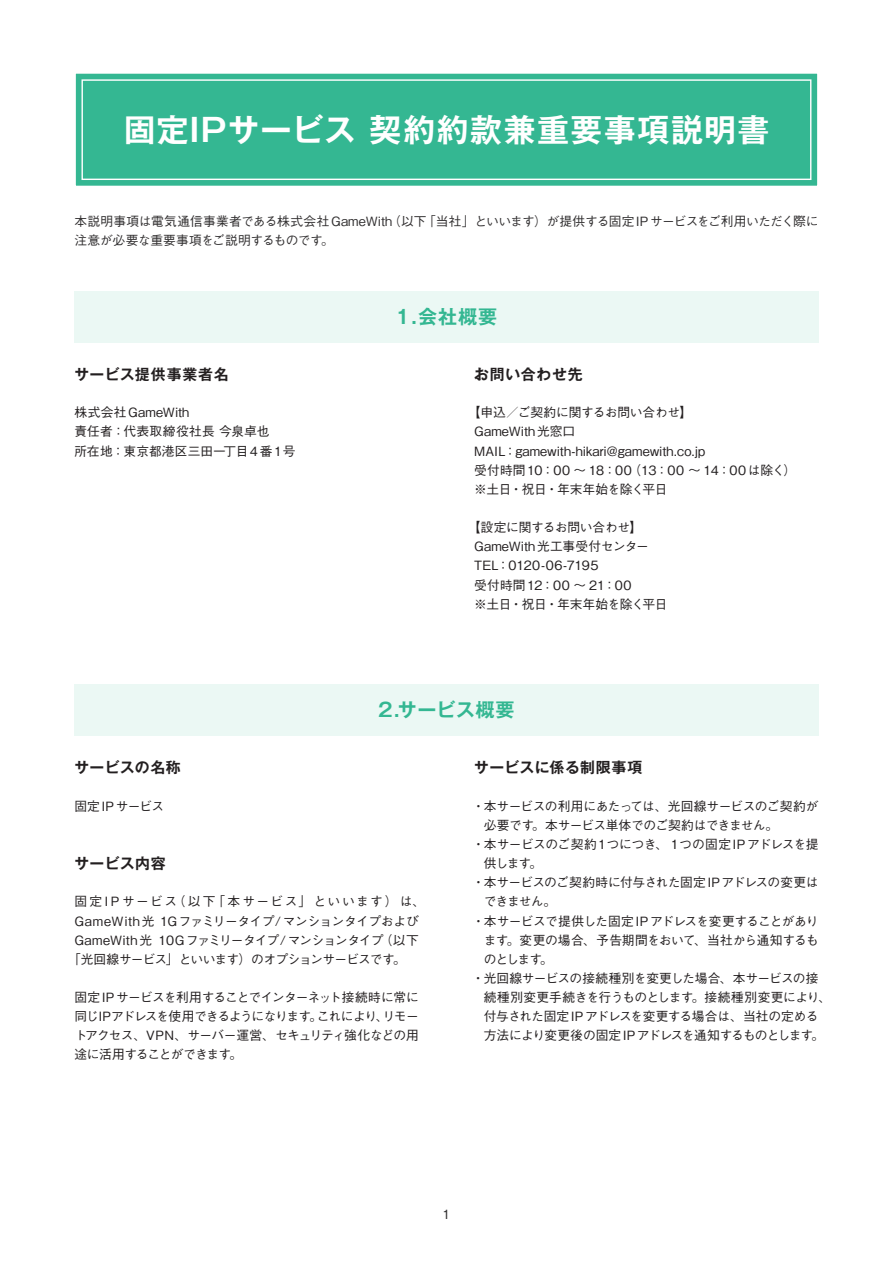
<style>
.page{position:relative;width:893px;height:1263px;background:#fff}
.page>*{position:absolute;margin:0;border:0;box-sizing:border-box;transform-origin:0 0}
.t1{font:700 31.95px "Gothic MB101 Pro De";letter-spacing:.04em;color:#fff}
.t2{font:700 19.2px "Gothic MB101 Pro De";letter-spacing:.04em;color:#34b792}
.t3{font:700 14.85px "Gothic MB101 Pro De";letter-spacing:.035em;color:#231f20}
.t4{font:500 12.75px/19.2px "Gothic BBB Pro";letter-spacing:-.02em;color:#231f20;text-align:justify}
.t5{font:500 12.75px/19.2px "Gothic BBB Pro";letter-spacing:-.055em;color:#231f20}
.t6{font:500 12.75px/19.2px "Gothic BBB Pro";letter-spacing:-.045em;color:#231f20}
.t7{font:500 12.75px/19.2px "Gothic BBB Pro";letter-spacing:-.01em;color:#312f30}
.t8{font:500 12.75px "Gothic BBB Pro";letter-spacing:.005em;color:#231f20}
.t9{font:500 12.75px/19.2px "Gothic BBB Pro";letter-spacing:-.05em;color:#231f20}
.t10{font:500 12.75px "Gothic BBB Pro";letter-spacing:.01em;color:#231f20}
.t11{font:500 12.75px/19.2px "Gothic BBB Pro";letter-spacing:-.06em;color:#231f20}
.t12{font:500 12.75px "Gothic BBB Pro";letter-spacing:.015em;color:#231f20}
.t13{font:500 12.75px "Gothic BBB Pro";letter-spacing:-.05em;color:#312f30}
.t14{font:500 12.75px "Gothic BBB Pro";letter-spacing:-.04em;color:#231f20}
.t15{font:500 12.75px "Gothic BBB Pro";letter-spacing:-.075em;color:#231f20}
.t16{font:500 12.75px "Gothic BBB Pro";letter-spacing:.025em;color:#231f20}
.t17{font:500 12.75px "Gothic BBB Pro";letter-spacing:.02em;color:#231f20}
.t18{font:500 12.75px "Gothic BBB Pro";letter-spacing:.115em;color:#231f20}
</style>
<div class="page">
<div style="left:75px;top:73px;width:743px;height:113px;background:#34b792"></div>
<div style="left:81px;top:79px;width:730px;height:101px;border:1px solid #fff"></div>
<div style="left:74px;top:291px;width:745px;height:51px;background:#ebf8f4"></div>
<div style="left:74px;top:685px;width:745px;height:51px;background:#ebf8f4"></div>
<p class="t1" style="left:124px;top:103px;width:647px">固定IPサービス契約約款兼重要事項説明書</p>
<p class="t13" style="left:423px;top:211px;width:397px">「当社」といいます）が提供する固定 IP サービスをご利用いただく際に</p>
<p class="t7" style="left:388px;top:210px;width:40px">（以下</p>
<p class="t7" style="left:74px;top:210px;width:319px">本説明事項は電気通信事業者である株式会社GameWith注意が必要な重要事項をご説明するものです。</p>
<p class="t3" style="left:74px;top:362px;width:156px">サービス提供事業者名</p>
<p class="t12" style="left:74px;top:402px;width:116px">株式会社GameWith</p>
<p class="t17" style="left:74px;top:421px;width:197px">責任者：代表取締役社長今泉卓也</p>
<p class="t10" style="left:74px;top:441px;width:223px">所在地：東京都港区三田一丁目4番1号</p>
<p class="t2" style="left:396px;top:301px;width:103px">1.会社概要</p>
<p class="t3" style="left:474px;top:362px;width:110px">お問い合わせ先</p>
<p class="t4" style="left:468px;top:401px;width:226px">【申込／ご契約に関するお問い合わせ【</p>
<p class="t10" style="left:474px;top:421px;width:103px">GameWith光窓口</p>
<p class="t8" style="left:474px;top:441px;width:233px">MAIL：gamewith-hikari@gamewith.co j p.</p>
<p class="t4" style="left:628px;top:459px;width:169px">（13：00 ～ 14：00 は除く(</p>
<p class="t12" style="left:474px;top:460px;width:159px">受付時間10：00 ～ 18：00</p>
<p class="t14" style="left:474px;top:479px;width:195px">※⼟⽇・祝⽇・年末年始を除く平日</p>
<p class="t4" style="left:468px;top:516px;width:176px">【設定に関するお問い合わせ【</p>
<p class="t8" style="left:474px;top:536px;width:176px">GameWith光工事受付センター</p>
<p class="t16" style="left:474px;top:555px;width:126px">TEL：0120-06-7195</p>
<p class="t12" style="left:474px;top:574px;width:159px">受付時間12：00 ~ 21：00</p>
<p class="t14" style="left:474px;top:594px;width:195px">※⼟⽇・祝⽇・年末年始を除く平日</p>
<p class="t2" style="left:378px;top:694px;width:138px">2.サービス概要</p>
<p class="t3" style="left:74px;top:755px;width:108px">サービスの名称</p>
<p class="t10" style="left:74px;top:796px;width:91px">固定IPサービス</p>
<p class="t3" style="left:74px;top:851px;width:93px">サービス内容</p>
<p class="t4" style="left:173px;top:890px;width:44px">（以下</p>
<p class="t18" style="left:212px;top:891px;width:214px">「本サービス」といいます）は、</p>
<p class="t4" style="left:74px;top:890px;width:104px">固定 PI サービス</p>
<p class="t4" style="left:74px;top:909px;width:346px">GameWith光 1Gファミリータイプ/マンションタイプおよび</p>
<p class="t4" style="left:380px;top:929px;width:40px">（以下</p>
<p class="t15" style="left:158px;top:930px;width:227px">10G ファミリータイプ/ マンションタイプ</p>
<p class="t6" style="left:68px;top:929px;width:339px;text-indent:6px">GameWith光<br>「光回線サービス」といいます）のオプションサービスです。</p>
<p class="t5" style="left:74px;top:986px;width:346px">固定 IP サービスを利用することでインターネット接続時に常に同じIPアドレスを使用できるようになりますこれによりリモー</p>
<p class="t4" style="left:376px;top:1005px;width:14px">、</p>
<p class="t11" style="left:74px;top:1005px;width:346px;text-indent:235px">。<br>トアクセス、VPN、サーバー運営、セキュリティ強化などの用途に活用することができます。</p>
<p class="t3" style="left:474px;top:755px;width:170px">サービスに係る制限事項</p>
<p class="t9" style="left:484px;top:795px;width:336px;text-indent:-12px">・本サービスの利用にあたっては、光回線サービスのご契約が必要です。本サービス単体でのご契約はできません。</p>
<p class="t10" style="left:679px;top:834px;width:141px">つの固定IPアドレスを提</p>
<p class="t6" style="left:484px;top:833px;width:126px;text-indent:-12px">・本サービスのご契約１供します。</p>
<p class="t5" style="left:484px;top:871px;width:336px;text-indent:-12px">・本サービスのご契約時に付与された固定 IP アドレスの変更はできません。</p>
<p class="t4" style="left:484px;top:909px;width:336px;text-indent:-12px">・本サービスで提供した固定 IP アドレスを変更することがあります。変更の場合、予告期間をおいて、当社から通知するものとします。</p>
<p class="t4" style="left:484px;top:967px;width:349px;text-align:left;text-indent:-12px">・光回線サービスの接続種別を変更した場合、本サービスの接続種別変更手続きを行うものとします。接続種別変更により、付与された固定 IPアドレスを変更する場合は、当社の定める方法により変更後の固定 IP アドレスを通知するものとします。</p>
<p class="t4" style="left:607px;top:833px;width:76px">つにつき、１</p>
<p class="t7" style="left:442px;top:1203px;width:10px">1</p>
</div>
